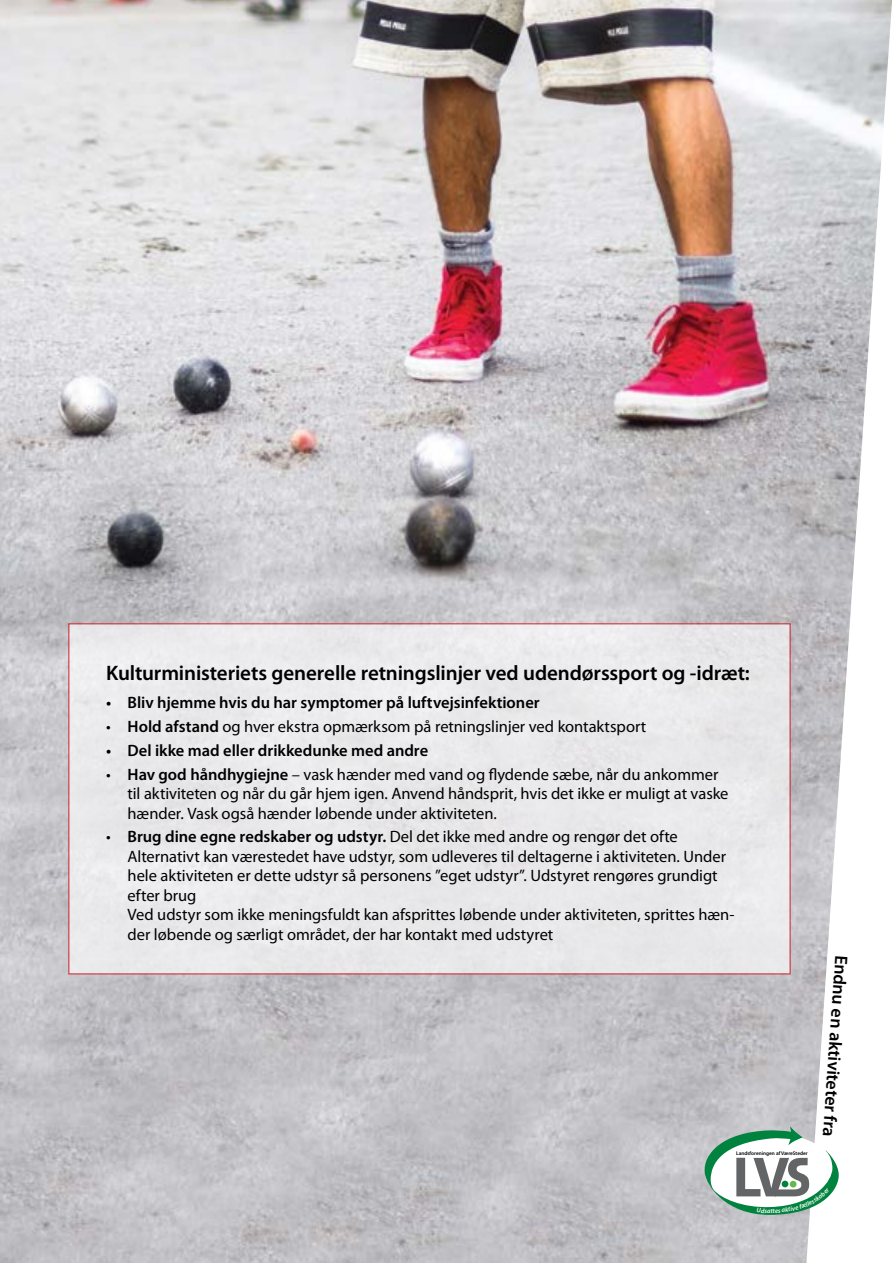
<style>
.page{position:relative;width:893px;height:1263px;background:#fff}
.page>*{position:absolute;margin:0;border:0;box-sizing:border-box;transform-origin:0 0}
.t1{font:600 21px "Myriad Pro";letter-spacing:-.005em;color:#000}
.t2{font:600 18px "Myriad Pro";color:#000}
.t3{font:16.5px/19.5px "Myriad Pro";color:#000}
.t4{font:600 16.5px "Myriad Pro";color:#000}
.t5{font:600 5.25px "Myriad Pro";color:#000}
.s1{font-weight:600}
</style>
<div class="page">
<img style="left:0;top:0;width:892px;height:1263px">
<div style="left:68px;top:623px;width:723px;height:352px;background:#e9e9ea"></div>
<svg style="left:703px;top:1126px;width:136px;height:89px"></svg>
<p class="t1" style="left:106px;top:660px;width:645px">Kulturministeriets generelle retningslinjer ved udendørssport og -idræt:</p>
<p class="t4" style="left:106px;top:692px;width:435px">• Bliv hjemme hvis du har symptomer på luftvejsinfektioner</p>
<p class="t3" style="left:106px;top:716px;width:542px">• <span class="s1">Hold afstand</span> og hver ekstra opmærksom på retningslinjer ved kontaktsport</p>
<p class="t4" style="left:106px;top:740px;width:324px">• Del ikke mad eller drikkedunke med andre</p>
<p class="t3" style="left:128px;top:764px;width:602px;text-indent:-21px">• <span class="s1">Hav god håndhygiejne</span> – vask hænder med vand og flydende sæbe, når du ankommer til aktiviteten og når du går hjem igen. Anvend håndsprit, hvis det ikke er muligt at vaske hænder. Vask også hænder løbende under aktiviteten.</p>
<p class="t3" style="left:128px;top:827px;width:609px;text-indent:-21px">• <span class="s1">Brug dine egne redskaber og udstyr.</span> Del det ikke med andre og rengør det ofte Alternativt kan værestedet have udstyr, som udleveres til deltagerne i aktiviteten. Under hele aktiviteten er dette udstyr så personens ”eget udstyr”. Udstyret rengøres grundigt efter brug<br>Ved udstyr som ikke meningsfuldt kan afsprittes løbende under aktiviteten, sprittes hæn&shy;der løbende og særligt området, der har kontakt med udstyret</p>
<p class="t5" style="left:736px;top:1150px;width:73px">Landsforeningen af VæreSteder</p>
<p class="t2" style="left:853px;top:956px;width:183px;rotate:94deg">Endnu en aktiviteter fra</p>
</div>
